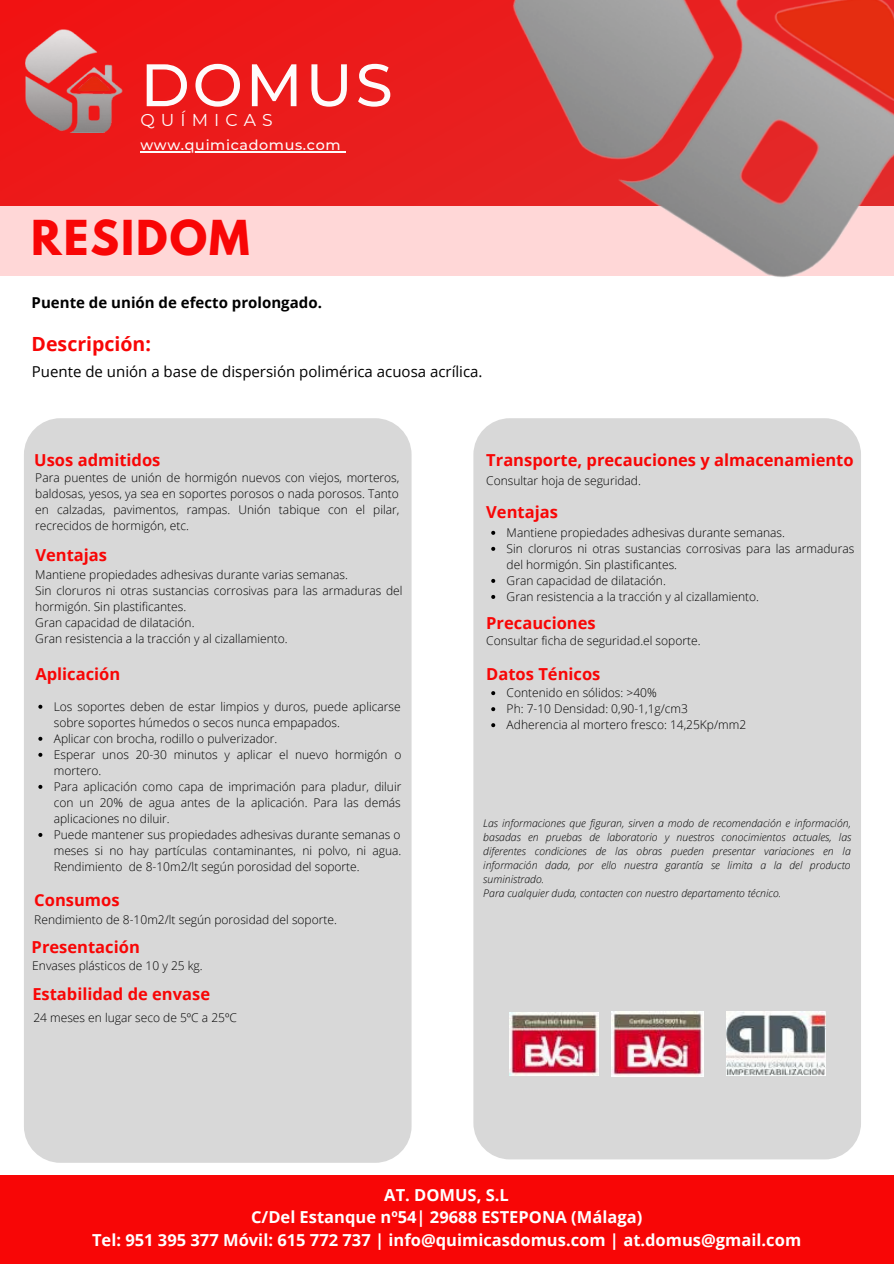
<style>
.page{position:relative;width:894px;height:1264px;background:#fff}
.page>*{position:absolute;margin:0;border:0;box-sizing:border-box;transform-origin:0 0}
.t1{font:500 59.85px "Montserrat";letter-spacing:.045em;color:#fff}
.t2{font:700 42.6px "League Spartan";letter-spacing:.045em;color:#f80606}
.t3{font:700 19.5px "Open Sans";color:#f80606}
.t4{font:17.1px "Montserrat";letter-spacing:.355em;color:#fff}
.t5{font:700 16.5px "Open Sans";color:#f80606}
.t6{font:700 16.5px "Open Sans";color:#fff}
.t7{font:15px "Open Sans";color:#000}
.t8{font:700 15px "Open Sans";color:#000}
.t9{font:500 14.25px "Montserrat";letter-spacing:.045em;color:#fff}
.t10{font:300 12px/16px "Open Sans";color:#000}
.t11{font:italic 300 10.5px/14px "Open Sans";color:#000;text-align:justify}
</style>
<div class="page">
<div style="left:0;top:200px;width:893px;height:76px;background:#ffd7d7"></div>
<div style="left:0;top:0;width:893px;height:206px;background:#eb1b1b"></div>
<img style="left:26px;top:29px;width:97px;height:104px">
<img style="left:513px;top:0;width:380px;height:277px">
<div style="left:24px;top:418px;width:387px;height:744px;background:#d8d8d8;border-radius:36px"></div>
<div style="left:473px;top:418px;width:387px;height:741px;background:#d8d8d8;border-radius:36px"></div>
<div style="left:0;top:1175px;width:893px;height:88px;background:#f80606"></div>
<hr style="left:140px;top:151px;width:201px;height:1px;background:#fff">
<svg style="left:38px;top:704px;width:4px;height:4px"></svg>
<svg style="left:38px;top:736px;width:4px;height:4px"></svg>
<svg style="left:38px;top:752px;width:4px;height:4px"></svg>
<svg style="left:38px;top:784px;width:4px;height:4px"></svg>
<svg style="left:38px;top:833px;width:4px;height:4px"></svg>
<svg style="left:491px;top:531px;width:4px;height:4px"></svg>
<svg style="left:491px;top:547px;width:4px;height:4px"></svg>
<svg style="left:491px;top:579px;width:4px;height:4px"></svg>
<svg style="left:491px;top:595px;width:4px;height:4px"></svg>
<svg style="left:491px;top:691px;width:4px;height:4px"></svg>
<svg style="left:491px;top:707px;width:4px;height:4px"></svg>
<svg style="left:491px;top:723px;width:4px;height:4px"></svg>
<img style="left:611px;top:1011px;width:92px;height:65px">
<img style="left:509px;top:1012px;width:89px;height:63px">
<img style="left:726px;top:1011px;width:99px;height:64px">
<h1 class="t1" style="left:140px;top:48px;width:254px">DOMUS</h1>
<h3 class="t4" style="left:140px;top:110px;width:134px">QUÍMICAS</h3>
<p class="t9" style="left:140px;top:136px;width:202px">www.quimicadomus.com</p>
<p class="t2" style="left:31px;top:217px;width:220px">RESIDOM</p>
<p class="t8" style="left:32px;top:292px;width:292px">Puente de unión de efecto prolongado.</p>
<p class="t3" style="left:32px;top:330px;width:121px">Descripción:</p>
<p class="t7" style="left:32px;top:360px;width:452px">Puente de unión a base de dispersión polimérica acuosa acrílica.</p>
<p class="t5" style="left:34px;top:448px;width:128px">Usos admitidos</p>
<p class="t10" style="left:35px;top:469px;width:365px;text-align:justify">Para puentes de unión de hormigón nuevos con viejos, morteros, baldosas, yesos, ya sea en soportes porosos o nada porosos. Tanto en calzadas, pavimentos, rampas. Unión tabique con el pilar, recrecidos de hormigón, etc.</p>
<p class="t5" style="left:35px;top:543px;width:73px">Ventajas</p>
<p class="t10" style="left:35px;top:566px;width:314px">Mantiene propiedades adhesivas durante varias semanas.</p>
<p class="t10" style="left:35px;top:582px;width:369px">Sin cloruros ni otras sustancias corrosivas para las armaduras del hormigón. Sin plastificantes.</p>
<p class="t10" style="left:35px;top:614px;width:161px">Gran capacidad de dilatación.</p>
<p class="t10" style="left:35px;top:630px;width:254px">Gran resistencia a la tracción y al cizallamiento.</p>
<p class="t5" style="left:35px;top:662px;width:86px">Aplicación</p>
<p class="t10" style="left:54px;top:698px;width:348px">Los soportes deben de estar limpios y duros, puede aplicarse sobre soportes húmedos o secos nunca empapados.</p>
<p class="t10" style="left:54px;top:730px;width:225px">Aplicar con brocha, rodillo o pulverizador.</p>
<p class="t10" style="left:54px;top:746px;width:349px">Esperar unos 20-30 minutos y aplicar el nuevo hormigón o mortero.</p>
<p class="t10" style="left:54px;top:778px;width:349px;text-align:justify">Para aplicación como capa de imprimación para pladur, diluir con un 20% de agua antes de la aplicación. Para las demás aplicaciones no diluir.</p>
<p class="t10" style="left:54px;top:826px;width:349px;text-align:justify">Puede mantener sus propiedades adhesivas durante semanas o meses si no hay partículas contaminantes, ni polvo, ni agua.<br>Rendimiento de 8-10m2/lt según porosidad del soporte.</p>
<p class="t5" style="left:34px;top:888px;width:87px">Consumos</p>
<p class="t10" style="left:34px;top:911px;width:304px">Rendimiento de 8-10m2/lt según porosidad del soporte.</p>
<p class="t5" style="left:32px;top:935px;width:110px">Presentación</p>
<p class="t10" style="left:32px;top:957px;width:172px">Envases plásticos de 10 y 25 kg.</p>
<p class="t5" style="left:32px;top:982px;width:179px">Estabilidad de envase</p>
<p class="t10" style="left:33px;top:1009px;width:205px">24 meses en lugar seco de 5ºC a 25ºC</p>
<p class="t5" style="left:486px;top:448px;width:369px">Transporte, precauciones y almacenamiento</p>
<p class="t10" style="left:486px;top:472px;width:156px">Consultar hoja de seguridad.</p>
<p class="t5" style="left:486px;top:501px;width:73px">Ventajas</p>
<p class="t10" style="left:506px;top:524px;width:280px">Mantiene propiedades adhesivas durante semanas.</p>
<p class="t10" style="left:506px;top:540px;width:349px">Sin cloruros ni otras sustancias corrosivas para las armaduras del hormigón. Sin plastificantes.</p>
<p class="t10" style="left:506px;top:572px;width:161px">Gran capacidad de dilatación.</p>
<p class="t10" style="left:506px;top:588px;width:254px">Gran resistencia a la tracción y al cizallamiento.</p>
<p class="t10" style="left:486px;top:632px;width:216px">Consultar ficha de seguridad.el soporte.</p>
<p class="t5" style="left:486px;top:662px;width:116px">Datos Ténicos</p>
<p class="t10" style="left:506px;top:684px;width:151px">Contenido en sólidos: &gt;40%</p>
<p class="t10" style="left:506px;top:700px;width:183px">Ph: 7-10 Densidad: 0,90-1,1g/cm3</p>
<p class="t10" style="left:506px;top:716px;width:241px">Adherencia al mortero fresco: 14,25Kp/mm2</p>
<p class="t5" style="left:486px;top:611px;width:111px">Precauciones</p>
<p class="t11" style="left:483px;top:815px;width:369px">Las informaciones que figuran, sirven a modo de recomendación e información, basadas en pruebas de laboratorio y nuestros conocimientos actuales, las diferentes condiciones de las obras pueden presentar variaciones en la información dada, por ello nuestra garantía se limita a la del producto suministrado.</p>
<p class="t11" style="left:483px;top:886px;width:299px">Para cualquier duda, contacten con nuestro departamento técnico.</p>
<p class="t6" style="left:384px;top:1183px;width:126px">AT. DOMUS, S.L</p>
<p class="t6" style="left:251px;top:1205px;width:392px">C/Del Estanque nº54| 29688 ESTEPONA (Málaga)</p>
<p class="t6" style="left:92px;top:1228px;width:710px">Tel: 951 395 377 Móvil: 615 772 737 | info@quimicasdomus.com | at.domus@gmail.com</p>
</div>
